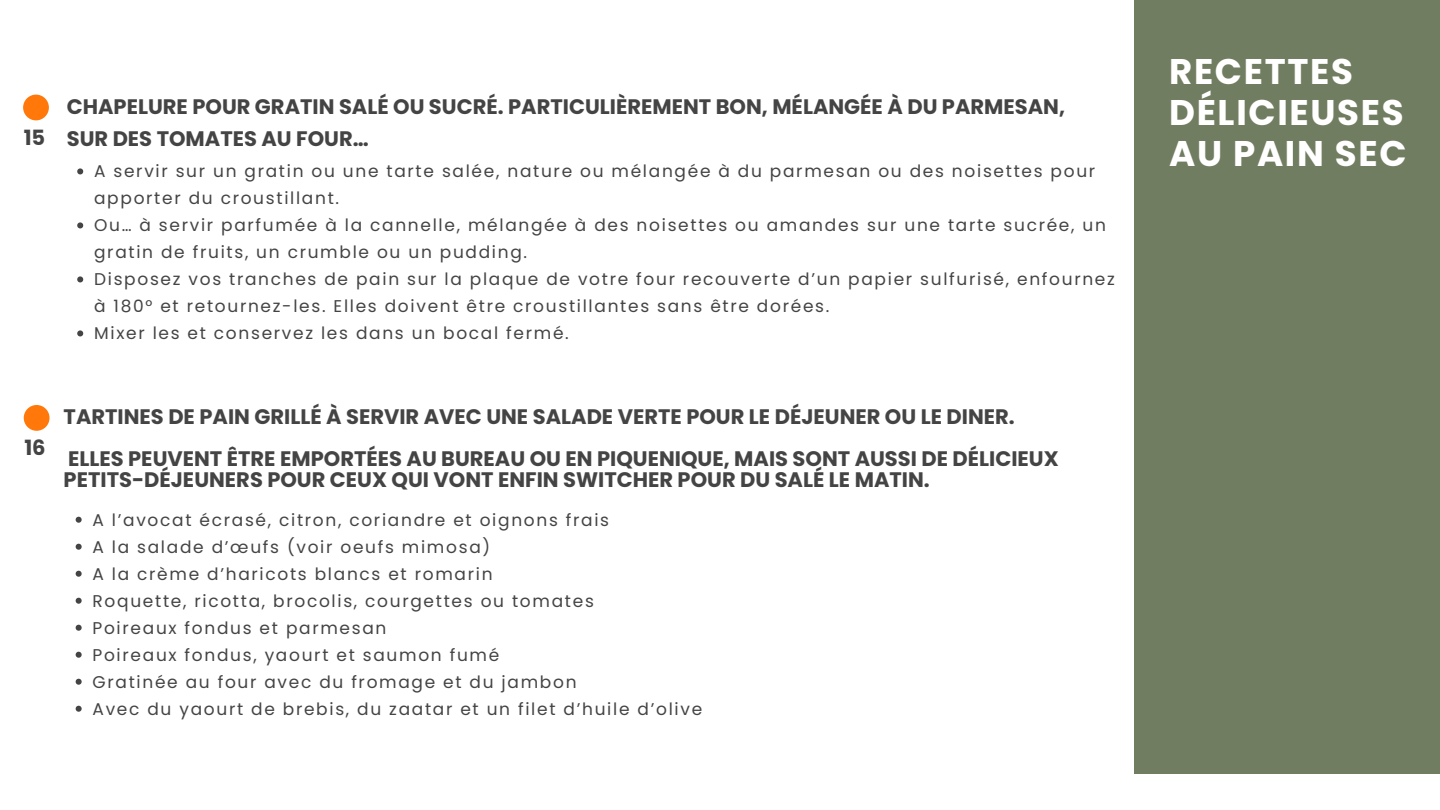
<style>
.page{position:relative;width:1440px;height:810px;background:#fff}
.page>*{position:absolute;margin:0;border:0;box-sizing:border-box;transform-origin:0 0}
.t1{font:700 35.6px/41.2px "Poppins";letter-spacing:.045em;color:#fff}
.t2{font:700 21px/21px "Poppins";color:#444}
.t3{font:17px/27px "Poppins";letter-spacing:.1em;color:#444}
</style>
<div class="page">
<div style="left:1134px;top:0;width:306px;height:774px;background:#717d61"></div>
<div style="left:24px;top:405px;width:25px;height:25px;background:#ff7809;border-radius:50%"></div>
<svg style="left:76px;top:517px;width:6px;height:6px"></svg>
<svg style="left:76px;top:544px;width:6px;height:6px"></svg>
<svg style="left:76px;top:571px;width:6px;height:6px"></svg>
<svg style="left:76px;top:598px;width:6px;height:6px"></svg>
<svg style="left:76px;top:625px;width:6px;height:6px"></svg>
<svg style="left:76px;top:652px;width:6px;height:6px"></svg>
<svg style="left:76px;top:679px;width:6px;height:6px"></svg>
<svg style="left:76px;top:706px;width:6px;height:6px"></svg>
<div style="left:23px;top:95px;width:26px;height:25px;background:#ff7809;border-radius:50%"></div>
<svg style="left:77px;top:168px;width:6px;height:6px"></svg>
<svg style="left:77px;top:222px;width:6px;height:6px"></svg>
<svg style="left:77px;top:276px;width:6px;height:6px"></svg>
<svg style="left:77px;top:330px;width:6px;height:6px"></svg>
<p class="t2" style="left:24px;top:127px;width:23px">15</p>
<p class="t2" style="left:67px;top:91px;width:1000px;line-height:31.5px">CHAPELURE POUR GRATIN SALÉ OU SUCRÉ. PARTICULIÈREMENT BON, MÉLANGÉE À DU PARMESAN,<br>SUR DES TOMATES AU FOUR…</p>
<p class="t3" style="left:94px;top:158px;width:1003px">A servir sur un gratin ou une tarte salée, nature ou mélangée à du parmesan ou des noisettes pour apporter du croustillant.</p>
<p class="t3" style="left:94px;top:212px;width:1013px">Ou… à servir parfumée à la cannelle, mélangée à des noisettes ou amandes sur une tarte sucrée, un gratin de fruits, un crumble ou un pudding.</p>
<p class="t3" style="left:94px;top:266px;width:1022px">Disposez vos tranches de pain sur la plaque de votre four recouverte d’un papier sulfurisé, enfournez à 180° et retournez-les. Elles doivent être croustillantes sans être dorées.</p>
<p class="t3" style="left:94px;top:320px;width:476px">Mixer les et conservez les dans un bocal fermé.</p>
<p class="t2" style="left:24px;top:438px;width:23px">16</p>
<p class="t2" style="left:64px;top:406px;width:953px">TARTINES DE PAIN GRILLÉ À SERVIR AVEC UNE SALADE VERTE POUR LE DÉJEUNER OU LE DINER.</p>
<p class="t2" style="left:64px;top:448px;width:997px">ELLES PEUVENT ÊTRE EMPORTÉES AU BUREAU OU EN PIQUENIQUE, MAIS SONT AUSSI DE DÉLICIEUX<br>PETITS-DÉJEUNERS POUR CEUX QUI VONT ENFIN SWITCHER POUR DU SALÉ LE MATIN.</p>
<p class="t3" style="left:93px;top:506px;width:518px">A l’avocat écrasé, citron, coriandre et oignons frais</p>
<p class="t3" style="left:93px;top:533px;width:399px">A la salade d’œufs (voir oeufs mimosa)</p>
<p class="t3" style="left:93px;top:560px;width:402px">A la crème d’haricots blancs et romarin</p>
<p class="t3" style="left:93px;top:587px;width:503px">Roquette, ricotta, brocolis, courgettes ou tomates</p>
<p class="t3" style="left:93px;top:614px;width:295px">Poireaux fondus et parmesan</p>
<p class="t3" style="left:93px;top:641px;width:408px">Poireaux fondus, yaourt et saumon fumé</p>
<p class="t3" style="left:93px;top:668px;width:486px">Gratinée au four avec du fromage et du jambon</p>
<p class="t3" style="left:93px;top:695px;width:611px">Avec du yaourt de brebis, du zaatar et un filet d’huile d’olive</p>
<p class="t1" style="left:1169px;top:51px;width:239px">RECETTES<br>DÉLICIEUSES<br>AU PAIN SEC</p>
</div>
